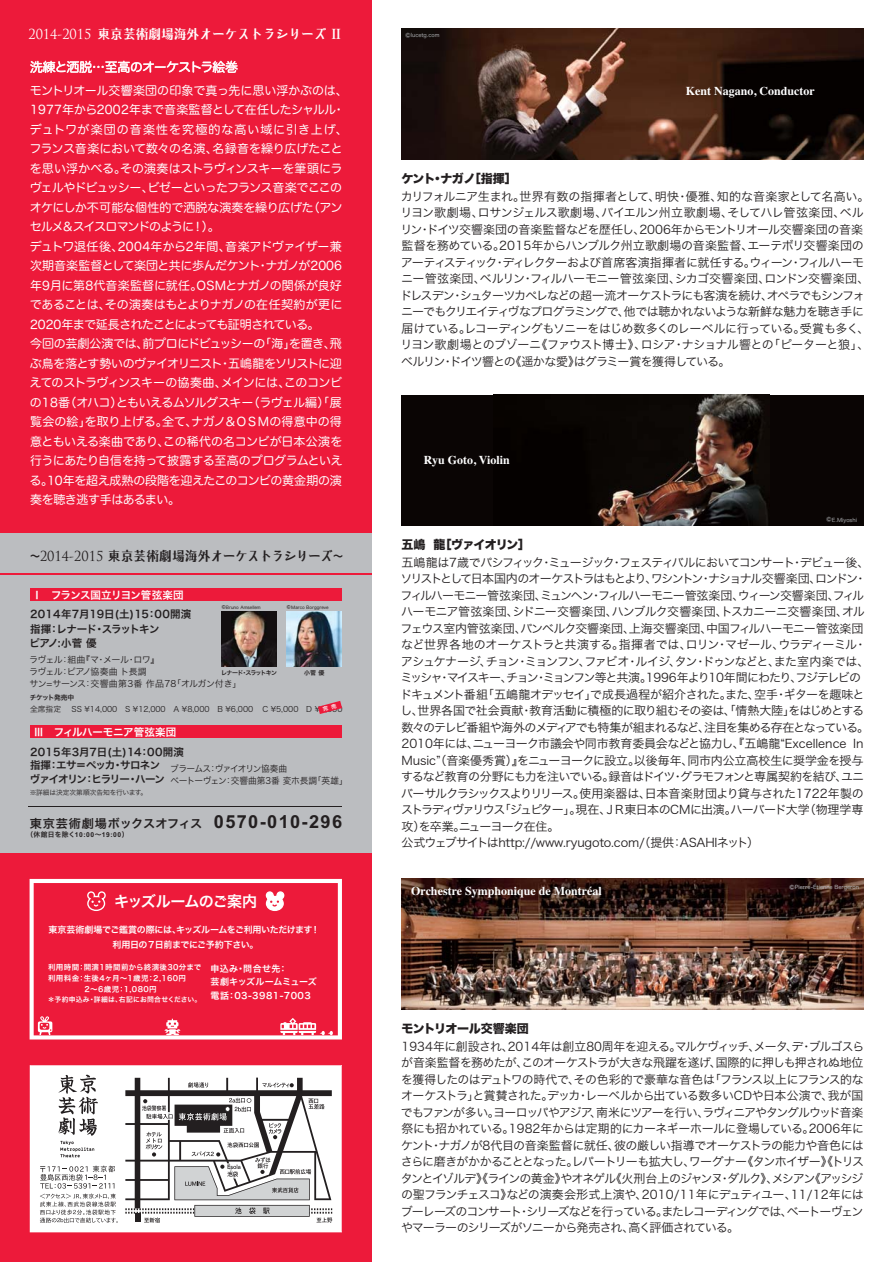
<style>
.page{position:relative;width:895px;height:1262px;background:#fff}
.page>*{position:absolute;margin:0;border:0;box-sizing:border-box;transform-origin:0 0}
.t1{font:15px "Hira Kaku Pro W6 90 pv RKSJ H";letter-spacing:-.05em;color:#fff}
.t2{font:13.5px "TA gagaku b 90 pv RKSJ H";letter-spacing:-.05em;color:#231f20;scale:.95 1}
.t3{font:13.5px "TA gagaku b 90 pv RKSJ H";letter-spacing:-.01em;color:#fff;scale:.95 1}
.t4{font:12.75px "Hira Maru Pro W4 90 pv RKSJ H";letter-spacing:-.05em;color:#fff}
.t5{font:12px/16.5px "Hira Kaku Pro N W3 90 pv RKSJ H";letter-spacing:-.055em;color:#231f20}
.t6{font:12px/19.5px "Hira Maru Pro W4 90 pv RKSJ H";letter-spacing:-.025em;color:#fff}
.t7{font:700 12px "Times";color:#fff}
.t8{font:12px/18px "Hira Kaku Pro N W3 90 pv RKSJ H";letter-spacing:-.075em;color:#231f20}
.t9{font:12px/18px "Hira Kaku Pro N W3 90 pv RKSJ H";letter-spacing:-.015em;color:#231f20}
.t10{font:12px "Hira Kaku Pro W6 90 pv RKSJ H";letter-spacing:.025em;color:#231f20}
.t11{font:10.5px/19.5px "Hira Kaku Pro W6 90 pv RKSJ H";color:#231f20}
.t12{font:10.5px/19.5px "Hira Kaku Pro W6 90 pv RKSJ H";letter-spacing:.005em;color:#231f20}
.t13{font:10.5px/13.5px "Hira Kaku Pro W6 90 pv RKSJ H";letter-spacing:-.09em;color:#231f20}
.t14{font:10.5px/13.5px "Hira Kaku Pro W6 90 pv RKSJ H";letter-spacing:-.06em;color:#231f20}
.t15{font:9px/12px "Hira Kaku Pro W3 90 pv RKSJ H";letter-spacing:-.055em;color:#231f20}
.t16{font:9px/15px "Hira Kaku Pro W6 90 pv RKSJ H";letter-spacing:-.04em;color:#fff;text-align:center}
.t17{font:9px/13.6px "Hira Kaku Pro W6 90 pv RKSJ H";letter-spacing:.035em;color:#fff}
.t18{font:7.8px "Hira Kaku Pro W3 90 pv RKSJ H";color:#231f20}
.t19{font:7.5px/10.9px "Hira Kaku Pro W6 90 pv RKSJ H";letter-spacing:.05em;color:#fff}
.t20{font:6.9px "Hira Kaku Pro W6 90 pv RKSJ H";letter-spacing:.03em;color:#fff}
.t21{font:700 6.75px "Arial";letter-spacing:.075em;color:#231f20}
.t22{font:6.75px "Hira Kaku Pro W3 90 pv RKSJ H";color:#231f20}
.t23{font:6.75px "Hira Kaku Pro W6 90 pv RKSJ H";letter-spacing:-.065em;color:#231f20}
.t24{font:6px "Hira Kaku Pro W6 90 pv RKSJ H";letter-spacing:-.11em;color:#231f20}
.t25{font:5.4px "Hira Maru Pro W4 90 pv RKSJ H";color:#bbbdc0}
.t26{font:5.4px "Hira Maru Pro W4 90 pv RKSJ H";color:#a7a9ac}
.t27{font:4.35px "Hira Maru Pro W4 90 pv RKSJ H";color:#231f20}
.s1{font-family:"Trajan Pro"}
.s2{font-family:"Hira Min Pro N W6 90 pv RKSJ H"}
.s3{font-family:"Hira Kaku Pro W6 90 pv RKSJ H";font-size:10.5px}
.s4{color:#fff}
.s5{font-size:7.95px}
.s6{font-family:"Arial";font-weight:700;font-size:18px}
.s7{font-family:"Hira Kaku Pro W6 90 pv RKSJ H";font-weight:400}
.s8{font-size:9.9px}
.s9{font-family:"Hira Kaku Std N W8 90 pv RKSJ H"}
</style>
<div class="page">
<div style="left:0;top:0;width:372px;height:1262px;background:#ed1a3a"></div>
<div style="left:0;top:534px;width:372px;height:319px;background:#bbbdc0"></div>
<svg style="left:30px;top:1065px;width:312px;height:167px;background:#f0efef"></svg>
<svg style="left:125px;top:1077px;width:207px;height:146px;background:#c4c3c3"></svg>
<img style="left:401px;top:878px;width:462px;height:131px">
<svg style="left:30px;top:61px;width:208px;height:12px"></svg>
<svg style="left:30px;top:879px;width:312px;height:160px"></svg>
<svg style="left:38px;top:1016px;width:14px;height:19px"></svg>
<svg style="left:280px;top:1018px;width:53px;height:17px"></svg>
<svg style="left:165px;top:1019px;width:15px;height:16px"></svg>
<svg style="left:87px;top:891px;width:19px;height:20px"></svg>
<svg style="left:266px;top:891px;width:18px;height:20px"></svg>
<hr style="left:0;top:573px;width:372px;height:2px;background:#ed1a3a">
<hr style="left:29px;top:806px;width:313px;height:1px;background:#231f20">
<div style="left:30px;top:588px;width:312px;height:13px;background:#ed1a3a"></div>
<img style="left:401px;top:29px;width:462px;height:131px">
<div style="left:401px;top:395px;width:462px;height:130px;background:#0a0504"></div>
<img style="left:597px;top:395px;width:171px;height:130px">
<img style="left:221px;top:611px;width:56px;height:55px">
<img style="left:287px;top:611px;width:55px;height:55px">
<div style="left:30px;top:725px;width:312px;height:13px;background:#ed1a3a"></div>
<svg style="left:318px;top:701px;width:24px;height:13px"></svg>
<p class="t3" style="left:29px;top:29px;width:332px"><span class="s1">2014-2015</span> 東京芸術劇場海外オーケストラシリーズ <span class="s2">Ⅱ</span></p>
<p class="t4" style="left:30px;top:62px;width:209px">洗練と洒脱…至高のオーケストラ絵巻</p>
<p class="t6" style="left:29px;top:82px;width:320px">モントリオール交響楽団の印象で真っ先に思い浮かぶのは、<br>1977年から2002年まで音楽監督として在任したシャルル・デュトワが楽団の音楽性を究極的な高い域に引き上げ、フランス音楽において数々の名演、名録音を繰り広げたことを思い浮かべる。その演奏はストラヴィンスキーを筆頭にラヴェルやドビュッシー、ビゼーといったフランス音楽でここのオケにしか不可能な個性的で洒脱な演奏を繰り広げた（アンセルメ＆スイスロマンドのように！）。<br>デュトワ退任後、2004年から2年間、音楽アドヴァイザー兼次期音楽監督として楽団と共に歩んだケント・ナガノが2006年9月に第8代音楽監督に就任。OSMとナガノの関係が良好であることは、その演奏はもとよりナガノの在任契約が更に<br>2020年まで延長されたことによっても証明されている。<br>今回の芸劇公演では、前プロにドビュッシーの「海」を置き、飛ぶ鳥を落とす勢いのヴァイオリニスト・五嶋龍をソリストに迎えてのストラヴィンスキーの協奏曲、メインには、このコンビの18番（オハコ）ともいえるムソルグスキー（ラヴェル編）「展覧会の絵」を取り上げる。全て、ナガノ＆ＯＳＭの得意中の得意ともいえる楽曲であり、この稀代の名コンビが日本公演を行うにあたり自信を持って披露する至高のプログラムといえる。10年を超え成熟の段階を迎えたこのコンビの黄金期の演奏を聴き逃す手はあるまい。</p>
<p class="t2" style="left:30px;top:551px;width:331px"><span class="s3">～</span><span class="s1">2014-2015</span> 東京芸術劇場海外オーケストラシリーズ<span class="s3">～</span></p>
<p class="t11" style="left:30px;top:587px;width:163px"><span class="s4">Ⅰ　フランス国立リヨン管弦楽団<br></span>2014年7月19日(土)15：00開演</p>
<p class="t14" style="left:30px;top:624px;width:132px">指揮：レナード・スラットキンピアノ:小菅 優</p>
<p class="t27" style="left:221px;top:605px;width:41px"><span class="s5">©</span>Bruno Amsellem</p>
<p class="t27" style="left:287px;top:605px;width:44px"><span class="s5">©</span>Marco Borggreve</p>
<p class="t15" style="left:29px;top:655px;width:214px">ラヴェル：組曲『マ・メール・ロワ』<br>ラヴェル：ピアノ協奏曲 ト長調<br>サン=サーンス：交響曲第3番 作品78「オルガン付き」</p>
<p class="t24" style="left:221px;top:670px;width:57px">レナード・スラットキン</p>
<p class="t24" style="left:304px;top:670px;width:22px">小菅 優</p>
<p class="t23" style="left:30px;top:695px;width:46px">チケット発売中</p>
<p class="t18" style="left:30px;top:706px;width:314px">全席指定　 SS ¥14,000　S ¥12,000　A ¥8,000　B ¥6,000　 C ¥5,000　D ¥3,000</p>
<p class="t12" style="left:30px;top:724px;width:166px;text-indent:3px"><span class="s4">Ⅲ　フィルハーモニア管弦楽団<br></span>2015年3月7日(土)14：00開演　</p>
<p class="t13" style="left:30px;top:760px;width:137px">指揮：エサ＝ペッカ・サロネンヴァイオリン：ヒラリー・ハーン</p>
<p class="t15" style="left:170px;top:764px;width:179px">ブラームス：ヴァイオリン協奏曲<br>ベートーヴェン：交響曲第3番 変ホ長調「英雄」</p>
<p class="t22" style="left:30px;top:790px;width:119px">※詳細は決定次第順次告知を行います。</p>
<p class="t10" style="left:30px;top:819px;width:314px">東京芸術劇場ボックスオフィス <span class="s6">0570-010-296</span></p>
<p class="t21" style="left:26px;top:831px;width:104px"><span class="s7">（休館日を除く</span>10:00<span class="s7">～</span>19:00<span class="s7">）</span></p>
<p class="t1" style="left:114px;top:896px;width:145px">キッズルームのご案内</p>
<p class="t16" style="left:48px;top:923px;width:273px">東京芸術劇場でご鑑賞の際には、キッズルームをご利用いただけます！利用日の７日前までにご予約下さい。</p>
<p class="t19" style="left:48px;top:962px;width:163px">利用時間：開演1時間前から終演後30分まで　利用料金：生後4ヶ月～1歳児：2,160円<br>　　　　　2～6歳児：1,080円</p>
<p class="t20" style="left:48px;top:997px;width:155px">＊予約申込み・詳細は、右記にお問合せください。</p>
<p class="t17" style="left:210px;top:962px;width:108px">申込み・問合せ先：<br>芸劇キッズルームミューズ電話：03-3981-7003</p>
<p class="t26" style="left:405px;top:33px;width:36px"><span class="s8">©</span>lucetg.com</p>
<p class="t7" style="left:686px;top:87px;width:130px">Kent Nagano, Conductor</p>
<p class="t9" style="left:401px;top:171px;width:470px"><span class="s9">ケント・ナガノ［指揮］<br></span>カリフォルニア生まれ。世界有数の指揮者として、明快・優雅、知的な音楽家として名高い。</p>
<p class="t5" style="left:400px;top:206px;width:471px">リヨン歌劇場、ロサンジェルス歌劇場、バイエルン州立歌劇場、そしてハレ管弦楽団、ベルリン・ドイツ交響楽団の音楽監督などを歴任し、2006年からモントリオール交響楽団の音楽監督を務めている。2015年からハンブルク州立歌劇場の音楽監督、エーテボリ交響楽団のアーティスティック・ディレクターおよび首席客演指揮者に就任する。ウィーン・フィルハーモニー管弦楽団、ベルリン・フィルハーモニー管弦楽団、シカゴ交響楽団、ロンドン交響楽団、ドレスデン・シュターツカペレなどの超一流オーケストラにも客演を続け、オペラでもシンフォニーでもクリエイティヴなプログラミングで、他では聴かれないような新鮮な魅力を聴き手に届けている。レコーディングもソニーをはじめ数多くのレーベルに行っている。受賞も多く、リヨン歌劇場とのブゾーニ《ファウスト博士》、ロシア・ナショナル響との「ピーターと狼」、ベルリン・ドイツ響との《遥かな愛》はグラミー賞を獲得している。</p>
<p class="t7" style="left:424px;top:455px;width:87px">Ryu Goto, Violin</p>
<p class="t26" style="left:826px;top:517px;width:32px"><span class="s8">©</span>E.Miyoshi</p>
<p class="t8" style="left:401px;top:537px;width:469px"><span class="s9">五嶋 龍［ヴァイオリン］<br></span>五嶋龍は7歳でパシフィック・ミュージック・フェスティバルにおいてコンサート・デビュー後、</p>
<p class="t5" style="left:400px;top:572px;width:471px">ソリストとして日本国内のオーケストラはもとより、ワシントン・ナショナル交響楽団、ロンドン・フィルハーモニー管弦楽団、ミュンヘン・フィルハーモニー管弦楽団、ウィーン交響楽団、フィルハーモニア管弦楽団、シドニー交響楽団、ハンブルク交響楽団、トスカニーニ交響楽団、オルフェウス室内管弦楽団、バンベルク交響楽団、上海交響楽団、中国フィルハーモニー管弦楽団など世界各地のオーケストラと共演する。指揮者では、ロリン・マゼール、ウラディーミル・アシュケナージ、チョン・ミョンフン、ファビオ・ルイジ、タン・ドゥンなどと、また室内楽では、ミッシャ・マイスキー、チョン・ミョンフン等と共演。1996年より10年間にわたり、フジテレビのドキュメント番組「五嶋龍オデッセイ」で成長過程が紹介された。また、空手・ギターを趣味とし、世界各国で社会貢献・教育活動に積極的に取り組むその姿は、「情熱大陸」をはじめとする数々のテレビ番組や海外のメディアでも特集が組まれるなど、注目を集める存在となっている。2010年には、ニューヨーク市議会や同市教育委員会などと協力し、『五嶋龍“Excellence In Music”（音楽優秀賞）』をニューヨークに設立。以後毎年、同市内公立高校生に奨学金を授与するなど教育の分野にも力を注いでいる。録音はドイツ・グラモフォンと専属契約を結び、ユニバーサルクラシックスよりリリース。使用楽器は、日本音楽財団より貸与された1722年製のストラディヴァリウス「ジュピター」。現在、ＪＲ東日本のCMに出演。ハーバード大学（物理学専攻）を卒業。ニューヨーク在住。<br>公式ウェブサイトはhttp://www.ryugoto.com/（提供：ASAHIネット）</p>
<p class="t7" style="left:411px;top:886px;width:192px">Orchestre Symphonique de Montréal</p>
<p class="t25" style="left:789px;top:885px;width:71px"><span class="s8">©</span>Pierre-Étienne Bergeron</p>
<p class="t5" style="left:401px;top:1020px;width:464px;line-height:18px"><span class="s9">モントリオール交響楽団<br></span>1934年に創設され、2014年は創立80周年を迎える。マルケヴィッチ、メータ、デ・ブルゴスら</p>
<p class="t5" style="left:401px;top:1056px;width:465px;text-align:justify">が音楽監督を務めたが、このオーケストラが大きな飛躍を遂げ、国際的に押しも押されぬ地位を獲得したのはデュトワの時代で、その色彩的で豪華な音色は「フランス以上にフランス的なオーケストラ」と賞賛された。デッカ・レーベルから出ている数多いCDや日本公演で、我が国でもファンが多い。ヨーロッパやアジア、南米にツアーを行い、ラヴィニアやタングルウッド音楽祭にも招かれている。1982年からは定期的にカーネギーホールに登場している。2006年にケント・ナガノが8代目の音楽監督に就任、彼の厳しい指導でオーケストラの能力や音色にはさらに磨きがかかることとなった。レパートリーも拡大し、ワーグナー《タンホイザー》《トリスタンとイゾルデ》《ラインの黄金》やオネゲル《火刑台上のジャンヌ・ダルク》、メシアン《アッシジの聖フランチェスコ》などの演奏会形式上演や、2010/11年にデュティユー、11/12年にはブーレーズのコンサート・シリーズなどを行っている。またレコーディングでは、ベートーヴェンやマーラーのシリーズがソニーから発売され、高く評価されている。</p>
</div>
